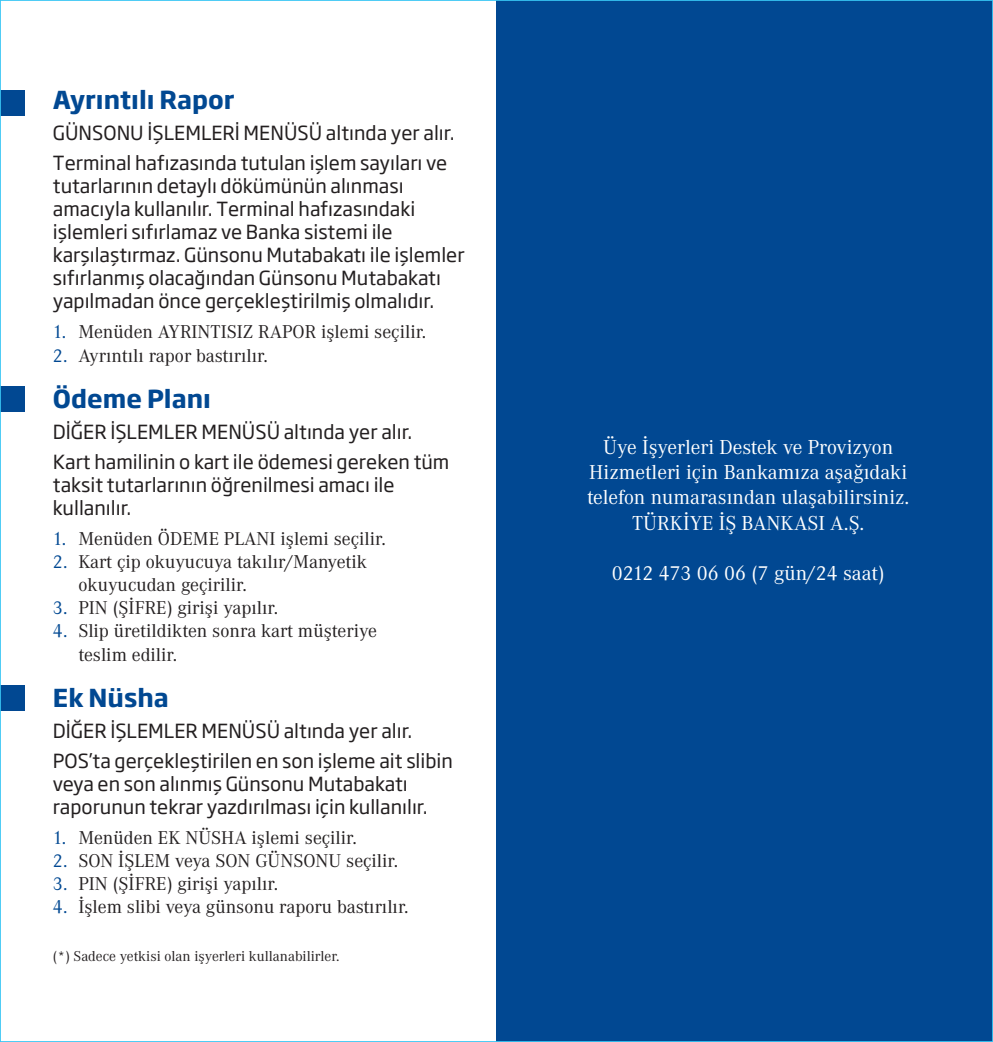
<style>
.page{position:relative;width:993px;height:1042px;background:#fff}
.page>*{position:absolute;margin:0;border:0;box-sizing:border-box;transform-origin:0 0}
.t1{font:700 24.5px "Soho Gothic Pro";color:#014892}
.t2{font:21px/25.2px "Corporate ATRU";color:#fff;text-align:center}
.t3{font:19.25px/23.1px "Soho Gothic Pro";color:#231f20}
.t4{font:19.25px/23.1px "Corporate ATRU";color:#231f20}
.t5{font:14.88px "Corporate ATRU";color:#231f20}
.s1{color:#014892}
</style>
<div class="page">
<div style="left:0;top:91px;width:25px;height:25px;background:#014892"></div>
<div style="left:0;top:386px;width:25px;height:25px;background:#014892"></div>
<div style="left:0;top:685px;width:25px;height:25px;background:#014892"></div>
<div style="left:496px;top:0;width:496px;height:1042px;background:#014892"></div>
<p class="t1" style="left:53px;top:84px;width:183px">Ayrıntılı Rapor</p>
<p class="t3" style="left:53px;top:117px;width:403px;line-height:30.1px">GÜNSONU İŞLEMLERİ MENÜSÜ altında yer alır.<br>Terminal hafızasında tutulan işlem sayıları ve</p>
<p class="t3" style="left:53px;top:174px;width:413px">tutarlarının detaylı dökümünün alınması amacıyla kullanılır. Terminal hafızasındaki işlemleri sıfırlamaz ve Banka sistemi ile karşılaştırmaz. Günsonu Mutabakatı ile işlemler sıfırlanmış olacağından Günsonu Mutabakatı yapılmadan önce gerçekleştirilmiş olmalıdır.</p>
<p class="t4" style="left:53px;top:321px;width:375px"><span class="s1">1.</span> Menüden AYRINTISIZ RAPOR işlemi seçilir.</p>
<p class="t4" style="left:53px;top:344px;width:216px"><span class="s1">2.</span> Ayrıntılı rapor bastırılır.</p>
<p class="t1" style="left:53px;top:383px;width:159px">Ödeme Planı</p>
<p class="t3" style="left:53px;top:416px;width:398px;line-height:30.1px">DİĞER İŞLEMLER MENÜSÜ altında yer alır.<br>Kart hamilinin o kart ile ödemesi gereken tüm</p>
<p class="t3" style="left:53px;top:473px;width:343px">taksit tutarlarının öğrenilmesi amacı ile kullanılır.</p>
<p class="t4" style="left:53px;top:527px;width:334px"><span class="s1">1.</span> Menüden ÖDEME PLANI işlemi seçilir.</p>
<p class="t4" style="left:78px;top:550px;width:290px;text-indent:-25px"><span class="s1">2.</span> Kart çip okuyucuya takılır/Manyetik okuyucudan geçirilir.</p>
<p class="t4" style="left:53px;top:597px;width:227px"><span class="s1">3.</span> PIN (ŞİFRE) girişi yapılır.</p>
<p class="t4" style="left:78px;top:620px;width:300px;text-indent:-25px"><span class="s1">4.</span> Slip üretildikten sonra kart müşteriye teslim edilir.</p>
<p class="t1" style="left:53px;top:682px;width:117px">Ek Nüsha</p>
<p class="t3" style="left:53px;top:715px;width:401px;line-height:30.1px">DİĞER İŞLEMLER MENÜSÜ altında yer alır.<br>POS’ta gerçekleştirilen en son işleme ait slibin</p>
<p class="t3" style="left:53px;top:772px;width:376px">veya en son alınmış Günsonu Mutabakatı raporunun tekrar yazdırılması için kullanılır.</p>
<p class="t4" style="left:53px;top:826px;width:305px"><span class="s1">1.</span> Menüden EK NÜSHA işlemi seçilir.</p>
<p class="t4" style="left:53px;top:849px;width:347px"><span class="s1">2.</span> SON İŞLEM veya SON GÜNSONU seçilir.</p>
<p class="t4" style="left:53px;top:872px;width:227px"><span class="s1">3.</span> PIN (ŞİFRE) girişi yapılır.</p>
<p class="t4" style="left:53px;top:896px;width:357px"><span class="s1">4.</span> İşlem slibi veya günsonu raporu bastırılır.</p>
<p class="t5" style="left:53px;top:948px;width:288px">(*) Sadece yetkisi olan işyerleri kullanabilirler.</p>
<p class="t2" style="left:586px;top:435px;width:324px">Üye İşyerleri Destek ve Provizyon Hizmetleri için Bankamıza aşağıdaki telefon numarasından ulaşabilirsiniz.<br>TÜRKİYE İŞ BANKASI A.Ş.</p>
<p class="t2" style="left:611px;top:561px;width:274px">0212 473 06 06 (7 gün/24 saat)</p>
</div>
